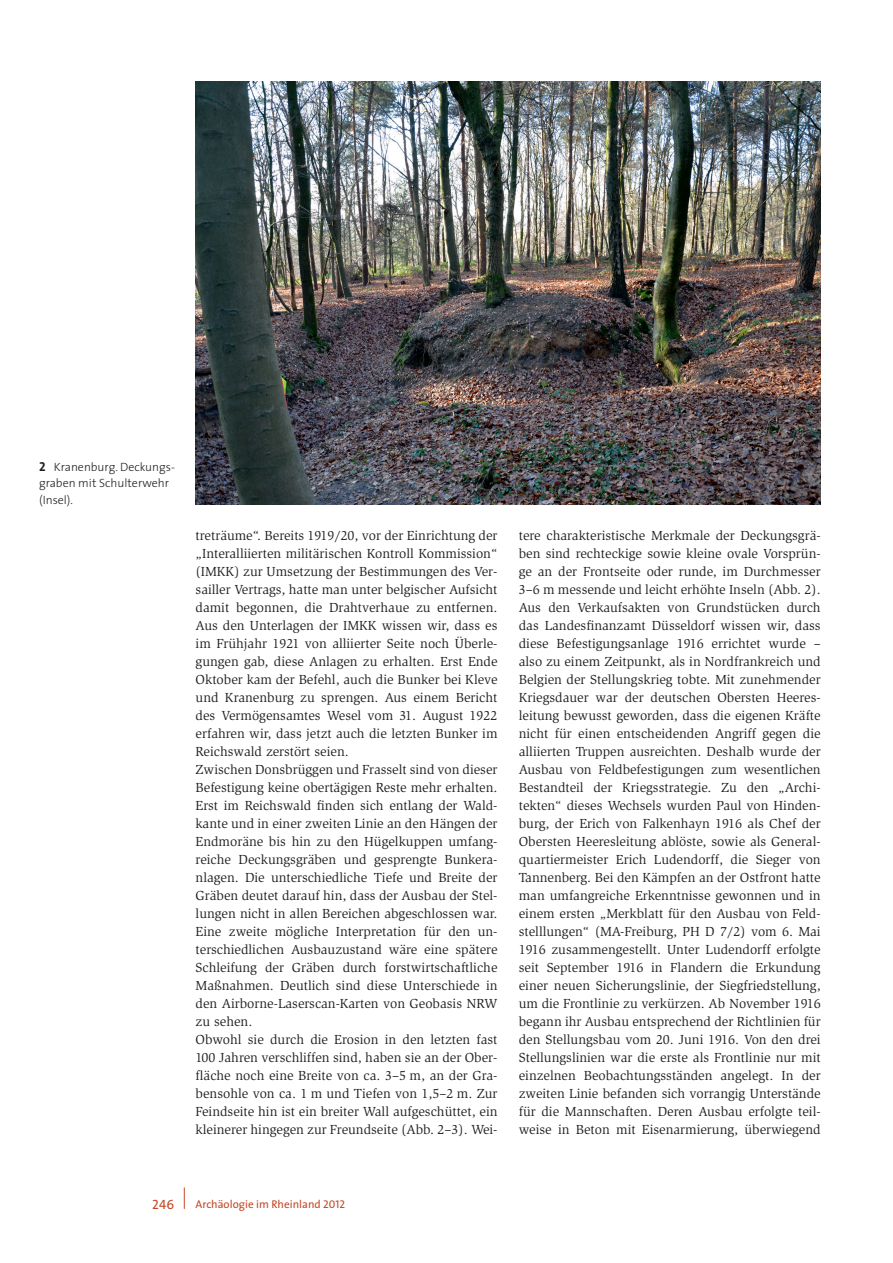
<style>
.page{position:relative;width:893px;height:1263px;background:#fff}
.page>*{position:absolute;margin:0;border:0;box-sizing:border-box;transform-origin:0 0}
.t1{font:13.5px/18px "Slimbach";color:#231f20}
.t2{font:13.5px "The Sans Caps";color:#c44725}
.t3{font:300 12px/16.5px "The Sans";color:#231f20}
.t4{font:11.25px "The Sans";color:#c44725}
.s1{font-family:"The Sans Bold Caps";font-weight:400;font-size:13.05px}
.s2{font-family:"The Sans Caps"}
</style>
<div class="page">
<svg style="left:184px;top:1187px;width:1px;height:22px"></svg>
<img style="left:196px;top:82px;width:625px;height:422px">
<p class="t3" style="left:39px;top:458px;width:137px"><span class="s1">2</span> Kranenburg. Deckungs&shy;graben mit Schulterwehr (Insel).</p>
<p class="t1" style="left:196px;top:527px;width:303px">treträume“. Bereits 1919/20, vor der Einrichtung der „Interalliierten militärischen Kontroll Kommission“ (IMKK) zur Umsetzung der Bestimmungen des Ver&shy;sailler Vertrags, hatte man unter belgischer Aufsicht damit begonnen, die Drahtverhaue zu entfernen.<br>Aus den Unterlagen der IMKK wissen wir, dass es im Frühjahr 1921 von alliierter Seite noch Überle&shy;gungen gab, diese Anlagen zu erhalten. Erst Ende Oktober kam der Befehl, auch die Bunker bei Kleve und Kranenburg zu sprengen. Aus einem Bericht des Vermögensamtes Wesel vom 31. August 1922 erfahren wir, dass jetzt auch die letzten Bunker im Reichswald zerstört seien.<br>Zwischen Donsbrüggen und Frasselt sind von dieser Befestigung keine obertägigen Reste mehr erhalten.<br>Erst im Reichswald finden sich entlang der Wald&shy;kante und in einer zweiten Linie an den Hängen der Endmoräne bis hin zu den Hügelkuppen umfang&shy;reiche Deckungsgräben und gesprengte Bunkera&shy;nlagen. Die unterschiedliche Tiefe und Breite der Gräben deutet darauf hin, dass der Ausbau der Stel&shy;lungen nicht in allen Bereichen abgeschlossen war.<br>Eine zweite mögliche Interpretation für den un&shy;terschiedlichen Ausbauzustand wäre eine spätere Schleifung der Gräben durch forstwirtschaftliche Maßnahmen. Deutlich sind diese Unterschiede in den Airborne-Laserscan-Karten von Geobasis NRW zu sehen.<br>Obwohl sie durch die Erosion in den letzten fast 100 Jahren verschliffen sind, haben sie an der Ober&shy;fläche noch eine Breite von ca. 3–5 m, an der Gra&shy;bensohle von ca. 1 m und Tiefen von 1,5–2 m. Zur Feindseite hin ist ein breiter Wall aufgeschüttet, ein kleinerer hingegen zur Freundseite (Abb. 2–3). Wei-</p>
<p class="t1" style="left:519px;top:526px;width:303px;text-align:justify">tere charakteristische Merkmale der Deckungsgrä&shy;ben sind rechteckige sowie kleine ovale Vorsprün&shy;ge an der Frontseite oder runde, im Durchmesser 3–6 m messende und leicht erhöhte Inseln (Abb. 2).<br>Aus den Verkaufsakten von Grundstücken durch das Landesfinanzamt Düsseldorf wissen wir, dass diese Befestigungsanlage 1916 errichtet wurde – also zu einem Zeitpunkt, als in Nordfrankreich und Belgien der Stellungskrieg tobte. Mit zunehmender Kriegsdauer war der deutschen Obersten Heeres&shy;leitung bewusst geworden, dass die eigenen Kräfte nicht für einen entscheidenden Angriff gegen die alliierten Truppen ausreichten. Deshalb wurde der Ausbau von Feldbefestigungen zum wesentlichen Bestandteil der Kriegsstrategie. Zu den „Archi&shy;tekten“ dieses Wechsels wurden Paul von Hinden&shy;burg, der Erich von Falkenhayn 1916 als Chef der Obersten Heeresleitung ablöste, sowie als General&shy;quartiermeister Erich Ludendorff, die Sieger von Tannenberg. Bei den Kämpfen an der Ostfront hatte man umfangreiche Erkenntnisse gewonnen und in einem ersten „Merkblatt für den Ausbau von Feld&shy;stelllungen“ (MA-Freiburg, PH D 7/2) vom 6. Mai 1916 zusammengestellt. Unter Ludendorff erfolgte seit September 1916 in Flandern die Erkundung einer neuen Sicherungslinie, der Siegfriedstellung, um die Frontlinie zu verkürzen. Ab November 1916 begann ihr Ausbau entsprechend der Richtlinien für den Stellungsbau vom 20. Juni 1916. Von den drei Stellungslinien war die erste als Frontlinie nur mit einzelnen Beobachtungsständen angelegt. In der zweiten Linie befanden sich vorrangig Unterstände für die Mannschaften. Deren Ausbau erfolgte teil&shy;weise in Beton mit Eisenarmierung, überwiegend</p>
<p class="t2" style="left:152px;top:1193px;width:23px">246</p>
<p class="t4" style="left:196px;top:1195px;width:151px">Archäologie im Rheinland <span class="s2">2012</span></p>
</div>
